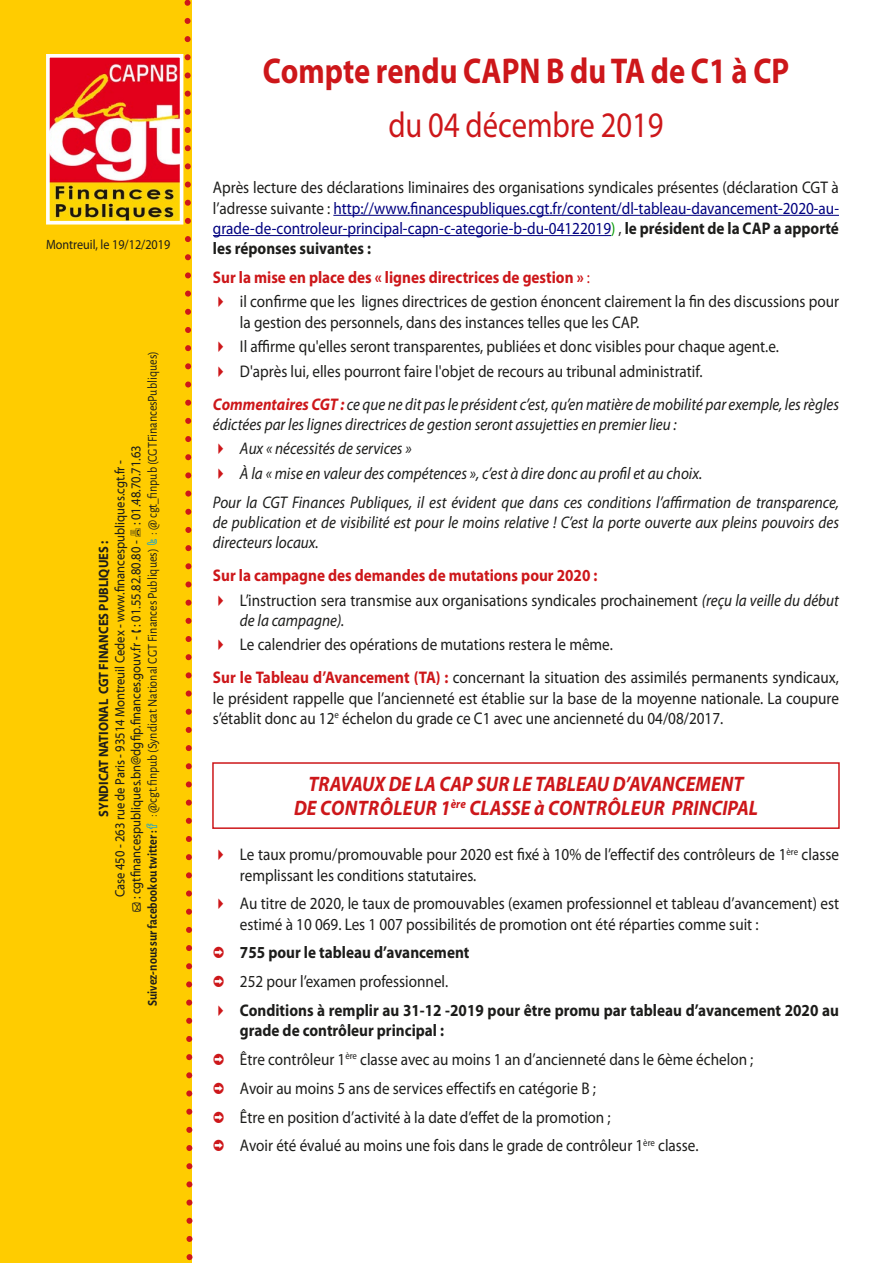
<style>
.page{position:relative;width:893px;height:1263px;background:#fff}
.page>*{position:absolute;margin:0;border:0;box-sizing:border-box;transform-origin:0 0}
.t1{font:700 36px "Myriad Pro";color:#cd171a;scale:.85 1}
.t2{font:36px "Myriad Pro";color:#cd171a;scale:.85 1}
.t3{font:italic 700 21px "Myriad Pro";color:#cd171a;scale:.9 1}
.Pa4{font:16.8px/20.2px "Myriad Pro";color:#1d1d1b;scale:.9 1}
.t4{font:italic 16.8px/20.2px "Myriad Pro";color:#1d1d1b;scale:.9 1}
.t5{font:16.8px/20.2px "Myriad Pro";color:#000080;text-align:justify;scale:.9 1}
.Corps_de_texte{font:16.8px/20.2px "Myriad Pro";color:#1d1d1b;scale:.9 1}
.Pa5{font:16.8px "Myriad Pro";color:#1d1d1b;scale:.9 1}
.Pa4-2{font:700 16.8px/20.2px "Myriad Pro";color:#1d1d1b;scale:.9 1}
.t6{font:700 16.8px "Myriad Pro";color:#cd171a;scale:.9 1}
.Pa6{font:16.8px "Myriad Pro";color:#1d1d1b;scale:.9 1}
.t7{font:13.5px/16.2px "Myriad Web Pro";color:#1d1d1b;text-align:center;scale:.9 1}
.Style_de_paragraphe{font:13.5px "Alegreya Sans";color:#1d1d1b;scale:.9 1}
.t8{font:13.5px "Myriad Pro";color:#1d1d1b;scale:.9 1}
.s1{font-weight:700}
.s2{color:#1d1d1b}
.s3{color:#090}
.s4{font-weight:700;color:#1d1d1b}
.s5{font-weight:400}
.s6{color:#cd171a}
.s7{font-weight:700;color:#cd171a}
.s8{font-style:italic}
.s9{font-family:"KG Arrows";font-weight:400;color:#cd171a}
.s10{font-family:"KG Arrows";color:#cd171a}
</style>
<div class="page">
<div style="left:0;top:0;width:191px;height:1263px;background:#fc0"></div>
<svg style="left:183px;top:0;width:10px;height:1263px"></svg>
<img style="left:51px;top:59px;width:127px;height:161px">
<div style="left:46px;top:54px;width:137px;height:171px;border:4px solid #fff"></div>
<hr style="left:333px;top:215px;width:506px;height:1px;background:#000080">
<hr style="left:213px;top:235px;width:398px;height:1px;background:#000080">
<div style="left:212px;top:762px;width:628px;height:67px;border:2px solid #cd171a"></div>
<p class="t8" style="left:46px;top:236px;width:140px">Montreuil, le 19/12/2019</p>
<p class="Style_de_paragraphe" style="left:143px;top:1006px;width:729px;rotate:-90deg"><span class="s1">Suivez-nous sur facebook ou twitter :</span> : @cgt.finpub (Syndicat National CGT Finances Publiques) : @ cgt_finpub (CGTFinancesPubliques)</p>
<p class="t7" style="left:128px;top:912px;width:520px;rotate:-90deg">● : cgtfinancespubliques.bn@dgfip.finances.gouv.fr - : 01.55.82.80.80 - : 01.48.70.71.63</p>
<p class="t7" style="left:96px;top:897px;width:487px;rotate:-90deg"><span class="s1">SYNDICAT NATIONAL CGT FINANCES PUBLIQUES :<br></span>Case 450 - 263 rue de Paris - 93514 Montreuil Cedex - www.financespubliques.cgt.fr -</p>
<p class="t1" style="left:263px;top:48px;width:621px">Compte rendu CAPN B du TA de C1 à CP</p>
<p class="t2" style="left:388px;top:103px;width:325px">du 04 décembre 2019</p>
<p class="t5" style="left:213px;top:177px;width:697px"><span class="s2">Après lecture des déclarations liminaires des organisations syndicales présentes (déclaration CGT à l’adresse suivante :</span> http://www.financespubliques.cgt.fr/content/dl-tableau-davancement-2020-au&shy;grade-de-controleur-principal-capn-c-ategorie-b-du-04122019<span class="s3">)</span> <span class="s2">,</span> <span class="s4">le président de la CAP a apporté les réponses suivantes :</span></p>
<p class="t6" style="left:213px;top:266px;width:420px">Sur la mise en place des « lignes directrices de gestion » <span class="s5">:</span></p>
<p class="Corps_de_texte" style="left:240px;top:291px;width:667px;text-indent:-27px"><span class="s6">✔</span> il confirme que les lignes directrices de gestion énoncent clairement la fin des discussions pour la gestion des personnels, dans des instances telles que les CAP.</p>
<p class="Corps_de_texte" style="left:213px;top:336px;width:630px"><span class="s6">✔</span> Il affirme qu'elles seront transparentes, publiées et donc visibles pour chaque agent.e.</p>
<p class="Corps_de_texte" style="left:213px;top:361px;width:545px"><span class="s6">✔</span> D'après lui, elles pourront faire l'objet de recours au tribunal administratif.</p>
<p class="t4" style="left:213px;top:394px;width:697px"><span class="s7">Commentaires CGT :</span> ce que ne dit pas le président c’est, qu’en matière de mobilité par exemple, les règles édictées par les lignes directrices de gestion seront assujetties en premier lieu :</p>
<p class="t4" style="left:213px;top:438px;width:222px"><span class="s6">✔</span> Aux « nécessités de services »</p>
<p class="t4" style="left:213px;top:463px;width:545px"><span class="s6">✔</span> À la « mise en valeur des compétences », c’est à dire donc au profil et au choix.</p>
<p class="t4" style="left:213px;top:492px;width:697px;text-align:justify">Pour la CGT Finances Publiques, il est évident que dans ces conditions l’affirmation de transparence, de publication et de visibilité est pour le moins relative ! C’est la porte ouverte aux pleins pouvoirs des directeurs locaux.</p>
<p class="t6" style="left:213px;top:565px;width:429px">Sur la campagne des demandes de mutations pour 2020 :</p>
<p class="Pa4" style="left:240px;top:590px;width:667px;text-indent:-27px"><span class="s6">✔</span> L’instruction sera transmise aux organisations syndicales prochainement <span class="s8">(reçu la veille du début de la campagne).</span></p>
<p class="Pa4" style="left:213px;top:634px;width:446px"><span class="s6">✔</span> Le calendrier des opérations de mutations restera le même.</p>
<p class="Pa4" style="left:213px;top:667px;width:697px;text-align:justify"><span class="s7">Sur le Tableau d’Avancement (TA) :</span> concernant la situation des assimilés permanents syndicaux, le président rappelle que l’ancienneté est établie sur la base de la moyenne nationale. La coupure s’établit donc au 12<sup>e</sup> échelon du grade ce C1 avec une ancienneté du 04/08/2017.</p>
<p class="t3" style="left:308px;top:771px;width:485px">TRAVAUX DE LA CAP SUR LE TABLEAU D’AVANCEMENT</p>
<p class="t3" style="left:294px;top:795px;width:517px">DE CONTRÔLEUR 1<sup>ère</sup> CLASSE à CONTRÔLEUR PRINCIPAL</p>
<p class="Pa4" style="left:240px;top:844px;width:667px;text-indent:-27px"><span class="s6">✔</span> Le taux promu/promouvable pour 2020 est fixé à 10% de l’effectif des contrôleurs de 1<sup>ère</sup> classe remplissant les conditions statutaires.</p>
<p class="Pa4" style="left:240px;top:893px;width:667px;text-indent:-27px"><span class="s6">✔</span> Au titre de 2020, le taux de promouvables (examen professionnel et tableau d’avancement) est estimé à 10 069. Les 1 007 possibilités de promotion ont été réparties comme suit :</p>
<p class="Pa4-2" style="left:213px;top:942px;width:286px"><span class="s9">h</span> 755 pour le tableau d’avancement</p>
<p class="Pa4" style="left:213px;top:971px;width:263px"><span class="s10">h</span> 252 pour l’examen professionnel.</p>
<p class="Pa4-2" style="left:240px;top:1000px;width:667px;text-indent:-27px"><span class="s6">✔</span> Conditions à remplir au 31-12 -2019 pour être promu par tableau d’avancement 2020 au grade de contrôleur principal :</p>
<p class="Pa5" style="left:213px;top:1049px;width:602px"><span class="s10">h</span> Être contrôleur 1<sup>ère</sup> classe avec au moins 1 an d’ancienneté dans le 6ème échelon ;</p>
<p class="Pa5" style="left:213px;top:1078px;width:427px"><span class="s10">h</span> Avoir au moins 5 ans de services effectifs en catégorie B ;</p>
<p class="Pa5" style="left:213px;top:1106px;width:443px"><span class="s10">h</span> Être en position d’activité à la date d’effet de la promotion ;</p>
<p class="Pa6" style="left:213px;top:1135px;width:541px"><span class="s10">h</span> Avoir été évalué au moins une fois dans le grade de contrôleur 1<sup>ère</sup> classe.</p>
</div>
